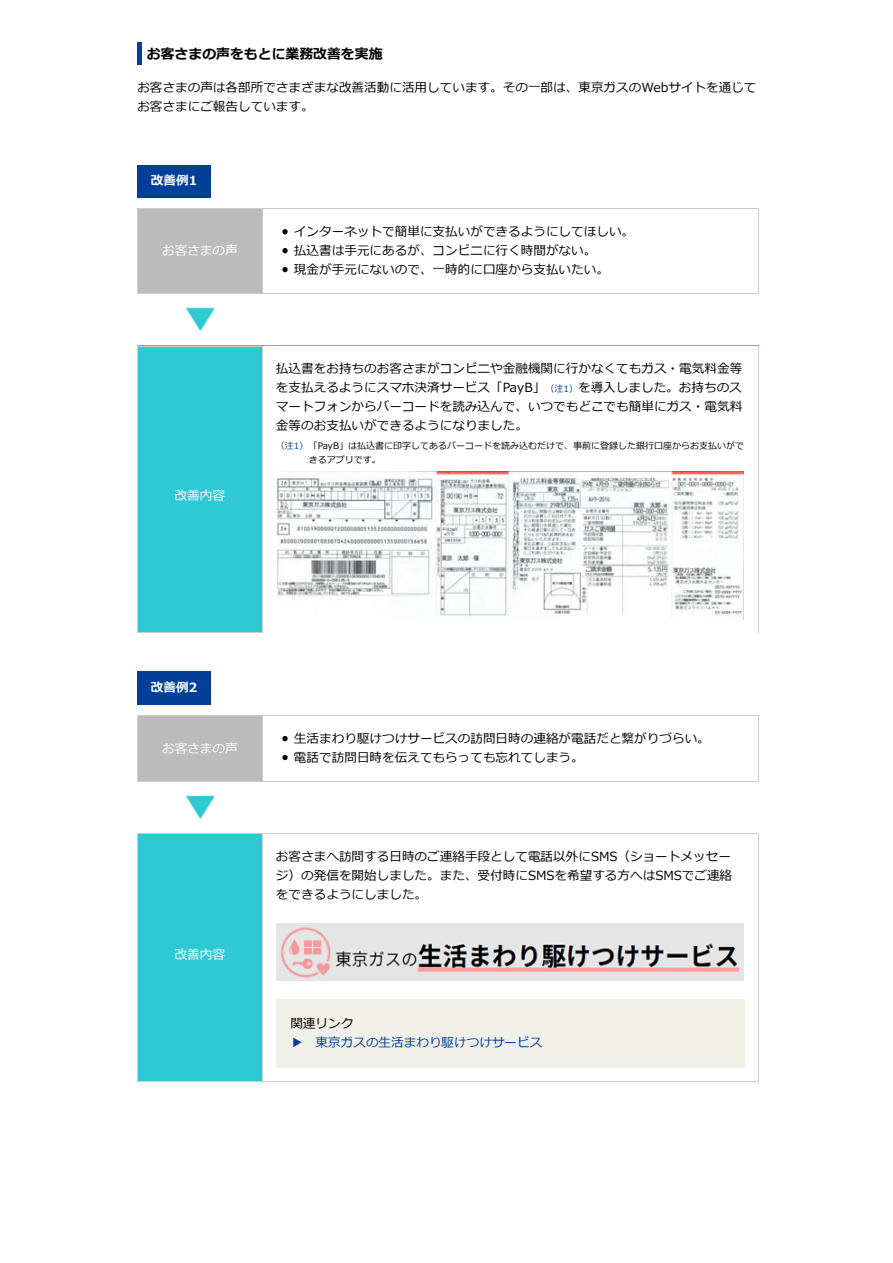
<style>
.page{position:relative;width:893px;height:1263px;background:#fff}
.page>*{position:absolute;margin:0;border:0;box-sizing:border-box;transform-origin:0 0}
.t1{font:700 13.8px "Meiryo";color:#000}
.t2{font:12.6px/18.9px "Meiryo";color:#000}
.t3{font:12.6px "Meiryo";color:#fff}
.t4{font:12.6px "Meiryo";color:#023f98}
.t5{font:700 12.6px "Meiryo";color:#fff}
.t6{font:9px/13.5px "Meiryo";color:#000}
.s1{font-size:9px;color:#023f98}
.s2{color:#023f98}
</style>
<div class="page">
<hr style="left:137px;top:42px;width:4px;height:23px;background:#023f98">
<div style="left:137px;top:209px;width:621px;height:84px;background:#bbb"></div>
<hr style="left:137px;top:209px;width:621px;height:1px;background:#ccc">
<hr style="left:758px;top:209px;width:1px;height:84px;background:#ccc">
<hr style="left:138px;top:293px;width:620px;height:1px;background:#ccc">
<hr style="left:137px;top:209px;width:1px;height:84px;background:#ccc">
<div style="left:262px;top:209px;width:496px;height:84px;background:#fff"></div>
<hr style="left:262px;top:209px;width:1px;height:84px;background:#ccc">
<div style="left:137px;top:346px;width:621px;height:287px;background:#2ec9d3"></div>
<hr style="left:137px;top:346px;width:621px;height:1px;background:#ccc">
<hr style="left:758px;top:346px;width:1px;height:287px;background:#ccc">
<hr style="left:138px;top:633px;width:620px;height:1px;background:#ccc">
<hr style="left:137px;top:346px;width:1px;height:287px;background:#ccc">
<div style="left:262px;top:346px;width:496px;height:287px;background:#fff"></div>
<hr style="left:262px;top:346px;width:1px;height:287px;background:#ccc">
<div style="left:137px;top:715px;width:621px;height:66px;background:#bbb"></div>
<hr style="left:137px;top:715px;width:621px;height:1px;background:#ccc">
<hr style="left:758px;top:715px;width:1px;height:66px;background:#ccc">
<hr style="left:138px;top:781px;width:620px;height:1px;background:#ccc">
<hr style="left:137px;top:716px;width:1px;height:65px;background:#ccc">
<div style="left:262px;top:716px;width:496px;height:65px;background:#fff"></div>
<hr style="left:262px;top:716px;width:1px;height:65px;background:#ccc">
<div style="left:137px;top:834px;width:621px;height:247px;background:#2ec9d3"></div>
<hr style="left:137px;top:834px;width:621px;height:1px;background:#ccc">
<hr style="left:758px;top:834px;width:1px;height:247px;background:#ccc">
<hr style="left:138px;top:1081px;width:620px;height:1px;background:#ccc">
<hr style="left:137px;top:834px;width:1px;height:247px;background:#ccc">
<div style="left:262px;top:834px;width:496px;height:247px;background:#fff"></div>
<hr style="left:262px;top:834px;width:1px;height:247px;background:#ccc">
<div style="left:276px;top:999px;width:468px;height:68px;background:#f0f0e8"></div>
<div style="left:137px;top:165px;width:74px;height:33px;background:#023f98"></div>
<svg style="left:282px;top:229px;width:6px;height:5px"></svg>
<svg style="left:282px;top:248px;width:6px;height:5px"></svg>
<svg style="left:282px;top:267px;width:6px;height:5px"></svg>
<img style="left:276px;top:471px;width:467px;height:145px">
<div style="left:137px;top:671px;width:74px;height:34px;background:#023f98"></div>
<svg style="left:282px;top:736px;width:6px;height:5px"></svg>
<svg style="left:282px;top:755px;width:6px;height:5px"></svg>
<img style="left:276px;top:923px;width:467px;height:57px">
<img style="left:187px;top:307px;width:27px;height:24px">
<img style="left:187px;top:795px;width:27px;height:24px">
<p class="t1" style="left:147px;top:44px;width:237px">お客さまの声をもとに業務改善を実施</p>
<p class="t2" style="left:137px;top:79px;width:621px">お客さまの声は各部所でさまざまな改善活動に活⽤しています。その⼀部は、東京ガスのWebサイトを通じてお客さまにご報告しています。</p>
<p class="t5" style="left:151px;top:172px;width:48px">改善例1</p>
<p class="t3" style="left:162px;top:242px;width:77px">お客さまの声</p>
<p class="t3" style="left:175px;top:487px;width:52px">改善内容</p>
<p class="t2" style="left:294px;top:223px;width:342px">インターネットで簡単に⽀払いができるようにしてほしい。払込書は⼿元にあるが、コンビニに⾏く時間がない。<br>現⾦が⼿元にないので、⼀時的に⼝座から⽀払いたい。</p>
<p class="t2" style="left:276px;top:360px;width:468px;text-align:justify">払込書をお持ちのお客さまがコンビニや⾦融機関に⾏かなくてもガス・電気料⾦等を⽀払えるようにスマホ決済サービス「PayB」<span class="s1">（注1）</span>を導⼊しました。お持ちのスマートフォンからバーコードを読み込んで、いつでもどこでも簡単にガス・電気料⾦等のお⽀払いができるようになりました。</p>
<p class="t6" style="left:309px;top:440px;width:437px;text-indent:-33px"><span class="s2">（注1）</span>「PayB」は払込書に印字してあるバーコードを読み込むだけで、事前に登録した銀⾏⼝座からお⽀払いができるアプリです。</p>
<p class="t5" style="left:151px;top:679px;width:48px">改善例2</p>
<p class="t3" style="left:162px;top:739px;width:77px">お客さまの声</p>
<p class="t3" style="left:175px;top:946px;width:52px">改善内容</p>
<p class="t2" style="left:294px;top:730px;width:417px">⽣活まわり駆けつけサービスの訪問⽇時の連絡が電話だと繋がりづらい。電話で訪問⽇時を伝えてもらっても忘れてしまう。</p>
<p class="t2" style="left:276px;top:848px;width:458px;text-align:justify">お客さまへ訪問する⽇時のご連絡⼿段として電話以外にSMS（ショートメッセージ）の発信を開始しました。また、受付時にSMSを希望する⽅へはSMSでご連絡をできるようにしました。</p>
<p class="t2" style="left:290px;top:1014px;width:65px">関連リンク</p>
<p class="t4" style="left:290px;top:1034px;width:253px">▶ 東京ガスの⽣活まわり駆けつけサービス</p>
</div>
